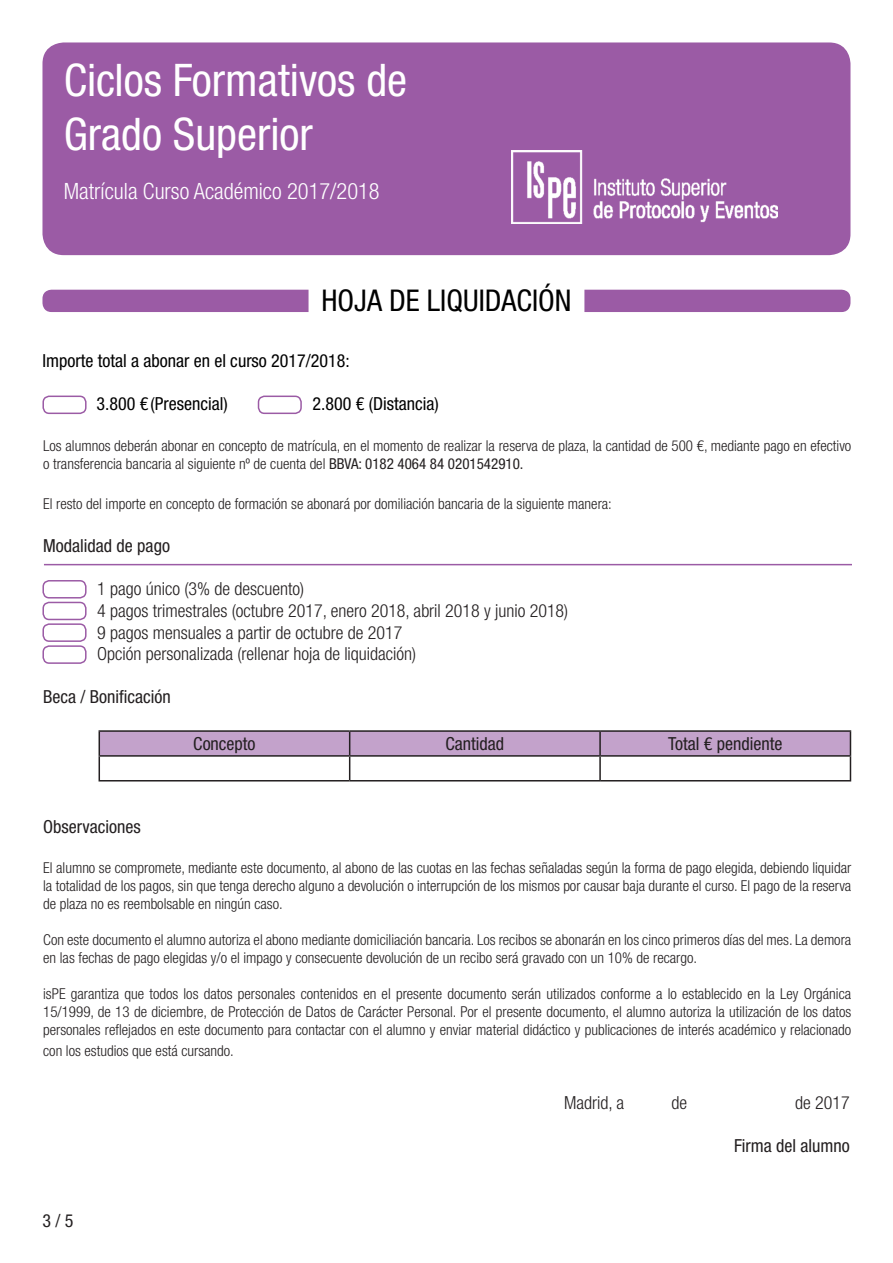
<style>
.page{position:relative;width:893px;height:1263px;background:#fff}
.page>*{position:absolute;margin:0;border:0;box-sizing:border-box;transform-origin:0 0}
.t1{font:condensed 45px/54px "Helvetica Neue LT Pro";color:#fff}
.t2{font:condensed 30px "Helvetica Neue LT Pro";color:#000}
.t3{font:300 condensed 22.5px "Helvetica Neue LT Pro";color:#fff}
.t4{font:300 condensed 18px "Helvetica Neue LT Pro";color:#231f20}
.t5{font:condensed 18px "Helvetica Neue LT Pro";color:#231f20}
.t6{font:condensed 18px "Helvetica Neue LT Pro";color:#000}
.t7{font:300 condensed 15px/18px "Helvetica Neue LT Pro";color:#231f20}
.s1{font-weight:400}
</style>
<div class="page">
<div style="left:42px;top:42px;width:808px;height:213px;background:#9b5ba5;border-radius:21px"></div>
<img style="left:511px;top:151px;width:266px;height:72px">
<div style="left:42px;top:645px;width:45px;height:19px;border:2px solid #9b5ba5;border-radius:6px"></div>
<div style="left:42px;top:580px;width:45px;height:18px;border:2px solid #9b5ba5;border-radius:6px"></div>
<div style="left:42px;top:602px;width:45px;height:18px;border:2px solid #9b5ba5;border-radius:6px"></div>
<div style="left:42px;top:623px;width:45px;height:19px;border:2px solid #9b5ba5;border-radius:6px"></div>
<hr style="left:44px;top:564px;width:808px;height:1px;background:#9b5ba5">
<hr style="left:99px;top:730px;width:251px;height:2px;background:#231f20">
<hr style="left:350px;top:730px;width:250px;height:2px;background:#231f20">
<hr style="left:600px;top:730px;width:251px;height:2px;background:#231f20">
<svg style="left:99px;top:731px;width:752px;height:49px"></svg>
<hr style="left:99px;top:780px;width:251px;height:1px;background:#231f20">
<hr style="left:350px;top:780px;width:250px;height:1px;background:#231f20">
<hr style="left:600px;top:780px;width:251px;height:1px;background:#231f20">
<div style="left:42px;top:290px;width:267px;height:22px;background:#9b5ba5"></div>
<div style="left:584px;top:290px;width:266px;height:22px;background:#9b5ba5"></div>
<div style="left:42px;top:396px;width:45px;height:18px;border:2px solid #9b5ba5;border-radius:6px"></div>
<div style="left:258px;top:396px;width:44px;height:18px;border:2px solid #9b5ba5;border-radius:6px"></div>
<h1 class="t1" style="left:64px;top:53px;width:345px">Ciclos Formativos de<br>Grado Superior</h1>
<h3 class="t3" style="left:64px;top:178px;width:317px">Matrícula Curso Académico 2017/2018</h3>
<p class="t2" style="left:321px;top:283px;width:252px">HOJA DE LIQUIDACIÓN</p>
<p class="t6" style="left:42px;top:350px;width:309px">Importe total a abonar en el curso 2017/2018:</p>
<p class="t6" style="left:96px;top:393px;width:133px">3.800 € (Presencial)</p>
<p class="t6" style="left:312px;top:393px;width:128px">2.800 € (Distancia)</p>
<p class="t7" style="left:43px;top:437px;width:809px">Los alumnos deberán abonar en concepto de matrícula, en el momento de realizar la reserva de plaza, la cantidad de 500 €, mediante pago en efectivo o transferencia bancaria al siguiente nº de cuenta del <span class="s1">BBVA: 0182 4064 84 0201542910.</span></p>
<p class="t7" style="left:43px;top:495px;width:570px">El resto del importe en concepto de formación se abonará por domiliación bancaria de la siguiente manera:</p>
<p class="t5" style="left:43px;top:535px;width:128px">Modalidad de pago</p>
<p class="t4" style="left:97px;top:579px;width:208px">1 pago único (3% de descuento)</p>
<p class="t4" style="left:97px;top:600px;width:473px">4 pagos trimestrales (octubre 2017, enero 2018, abril 2018 y junio 2018)</p>
<p class="t4" style="left:97px;top:622px;width:307px">9 pagos mensuales a partir de octubre de 2017</p>
<p class="t4" style="left:97px;top:643px;width:320px">Opción personalizada (rellenar hoja de liquidación)</p>
<p class="t5" style="left:43px;top:687px;width:129px">Beca / Bonificación</p>
<p class="t5" style="left:193px;top:733px;width:64px">Concepto</p>
<p class="t5" style="left:446px;top:733px;width:60px">Cantidad</p>
<p class="t5" style="left:668px;top:733px;width:116px">Total € pendiente</p>
<p class="t5" style="left:43px;top:816px;width:99px">Observaciones</p>
<p class="t7" style="left:43px;top:858px;width:810px;text-align:justify">El alumno se compromete, mediante este documento, al abono de las cuotas en las fechas señaladas según la forma de pago elegida, debiendo liquidar la totalidad de los pagos, sin que tenga derecho alguno a devolución o interrupción de los mismos por causar baja durante el curso. El pago de la reserva de plaza no es reembolsable en ningún caso.</p>
<p class="t7" style="left:43px;top:930px;width:809px">Con este documento el alumno autoriza el abono mediante domiciliación bancaria. Los recibos se abonarán en los cinco primeros días del mes. La demora en las fechas de pago elegidas y/o el impago y consecuente devolución de un recibo será gravado con un 10% de recargo.</p>
<p class="t7" style="left:43px;top:984px;width:810px;text-align:justify">isPE garantiza que todos los datos personales contenidos en el presente documento serán utilizados conforme a lo establecido en la Ley Orgánica 15/1999, de 13 de diciembre, de Protección de Datos de Carácter Personal. Por el presente documento, el alumno autoriza la utilización de los datos personales reflejados en este documento para contactar con el alumno y enviar material didáctico y publicaciones de interés académico y relacionado</p>
<p class="t7" style="left:43px;top:1042px;width:192px">con los estudios que está cursando.</p>
<p class="t5" style="left:42px;top:1210px;width:32px">3 / 5</p>
<p class="t4" style="left:564px;top:1092px;width:61px">Madrid, a</p>
<p class="t4" style="left:671px;top:1092px;width:17px">de</p>
<p class="t4" style="left:795px;top:1092px;width:56px">de 2017</p>
<p class="t5" style="left:734px;top:1135px;width:117px">Firma del alumno</p>
</div>
